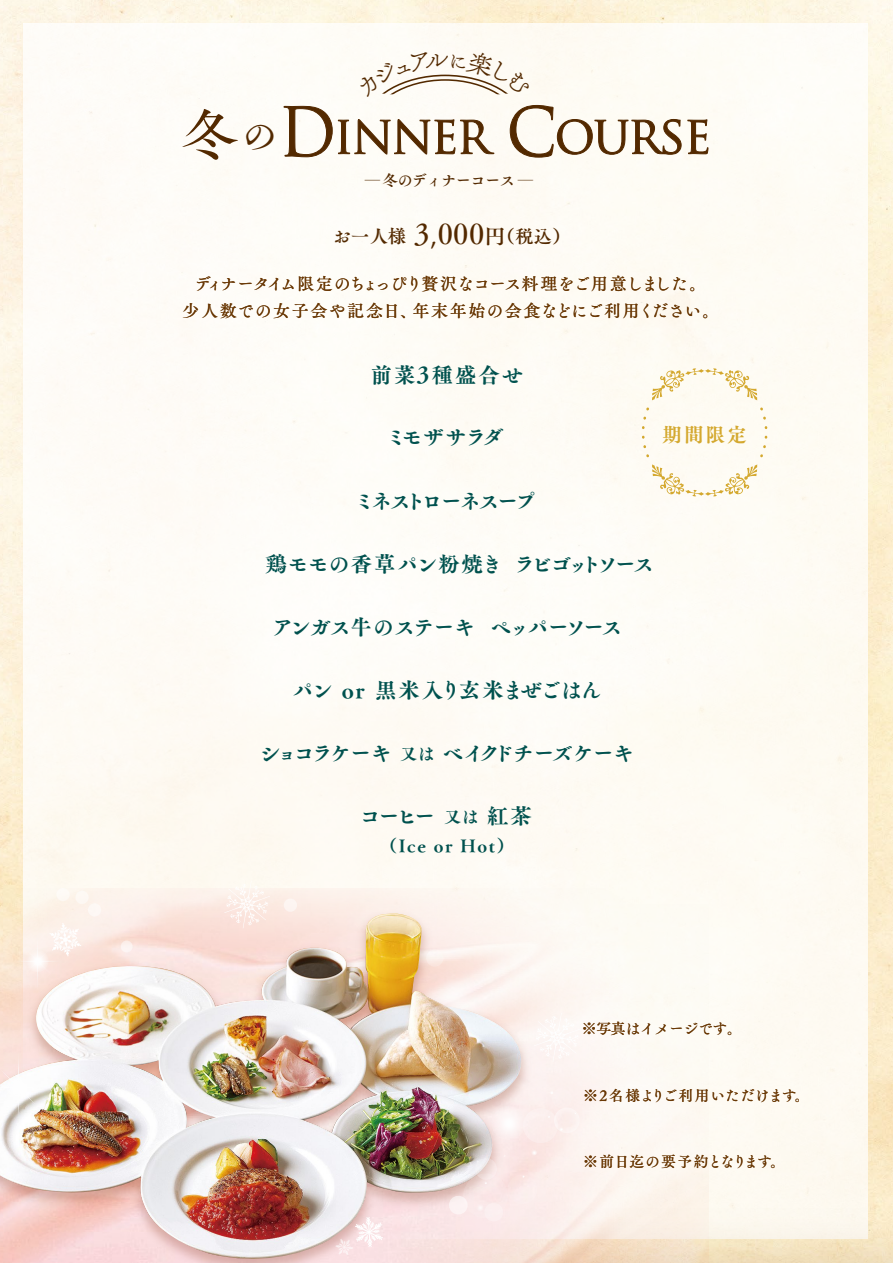
<style>
.page{position:relative;width:893px;height:1263px;background:#fff}
.page>*{position:absolute;margin:0;border:0;box-sizing:border-box;transform-origin:0 0}
.t1{font:57.15px "Tsuku B Old Min Pr 6 N M";color:#532900}
.t2{font:52.2px "Trajan Pro";letter-spacing:-.04em;color:#532900;scale:.96 1}
.t3{font:21.3px "Tsuku A Old Min Pr 6 E";letter-spacing:-.08em;color:#00514e}
.t4{font:21.3px "Tsuku A Old Min Pr 6 E";letter-spacing:-.06em;color:#00514e}
.t5{font:21.3px "Tsuku A Old Min Pr 6 E";letter-spacing:-.13em;color:#00514e}
.t6{font:21.3px "Tsuku A Old Min Pr 6 E";letter-spacing:.1em;color:#00514e}
.t7{font:19.5px "Tsuku A Old Min Pr 6 E";color:#d4a82e}
.t8{font:18.45px "Tsuku A Old Min Pr 6 B";color:#532900}
.t9{font:16.95px/27px "Tsuku A Old Min Pr 6 M";color:#6a3906;text-align:center}
.t10{font:16.95px "Tsuku A Old Min Pr 6 E";letter-spacing:.1em;color:#00514e}
.t11{font:15.45px "Tsuku A Old Min Pr 6 B";letter-spacing:-.05em;color:#532900}
.t12{font:14.85px "Tsuku A Old Min Pr 6 M";color:#6a3906}
.t13{font:14.85px "Tsuku A Old Min Pr 6 M";letter-spacing:-.025em;color:#6a3906}
.s1{font-size:66px}
.s2{font-family:"Tsuku A Old Min Pr 6 N M";font-size:28.65px}
.s3{font-family:"Herculanum";font-size:28.65px}
.s4{font-size:21px}
.s5{font-size:18px}
.s6{font-size:40.35px}
.s7{font-size:16.95px}
</style>
<div class="page">
<img style="left:0;top:0;width:893px;height:1135px">
<div style="left:23px;top:23px;width:844px;height:1112px;background:#fefbf5"></div>
<svg style="left:708px;top:1135px;width:185px;height:128px"></svg>
<img style="left:0;top:888px;width:708px;height:375px">
<img style="left:0;top:905px;width:536px;height:358px">
<img style="left:0;top:913px;width:522px;height:350px">
<hr style="left:7px;top:960px;width:61px;height:1px;background:#fbe5ce;border-radius:50%">
<svg style="left:37px;top:928px;width:1px;height:66px"></svg>
<hr style="left:4px;top:960px;width:66px;height:2px;background:#fae4cb;border-radius:50%">
<svg style="left:17px;top:1048px;width:2px;height:78px"></svg>
<svg style="left:0;top:1065px;width:57px;height:45px"></svg>
<svg style="left:4px;top:1072px;width:29px;height:30px"></svg>
<svg style="left:224px;top:880px;width:46px;height:49px"></svg>
<div style="left:121px;top:940px;width:12px;height:12px;background:#fcf3f0;border-radius:50%"></div>
<div style="left:56px;top:888px;width:14px;height:13px;background:#fefaf5;border-radius:50%"></div>
<div style="left:88px;top:903px;width:13px;height:13px;background:#fdf8f4;border-radius:50%"></div>
<svg style="left:75px;top:891px;width:14px;height:13px"></svg>
<div style="left:284px;top:898px;width:13px;height:14px;background:#fdf5f1;border-radius:50%"></div>
<svg style="left:335px;top:1217px;width:48px;height:38px"></svg>
<svg style="left:18px;top:923px;width:63px;height:57px"></svg>
<svg style="left:449px;top:1149px;width:88px;height:72px"></svg>
<svg style="left:490px;top:1088px;width:91px;height:55px"></svg>
<div style="left:534px;top:1013px;width:47px;height:50px;background:#fdf6f3"></div>
<img style="left:388px;top:932px;width:134px;height:133px">
<svg style="left:426px;top:949px;width:17px;height:18px"></svg>
<svg style="left:284px;top:106px;width:48px;height:51px"></svg>
<svg style="left:338px;top:119px;width:156px;height:35px"></svg>
<svg style="left:510px;top:105px;width:171px;height:52px"></svg>
<svg style="left:688px;top:120px;width:20px;height:34px"></svg>
<svg style="left:760px;top:407px;width:3px;height:4px"></svg>
<svg style="left:652px;top:464px;width:105px;height:32px"></svg>
<svg style="left:652px;top:368px;width:105px;height:32px"></svg>
<svg style="left:646px;top:407px;width:3px;height:4px"></svg>
<div style="left:356px;top:49px;width:177px;height:50px;background:#fefbf5"></div>
<h2 class="t2" style="left:278px;top:101px;width:453px"><span class="s1">D</span>inner <span class="s1">C</span>ourse</h2>
<p class="t11" style="left:365px;top:166px;width:170px">─ 冬のディナーコース ─</p>
<p class="t8" style="left:332px;top:220px;width:240px">お一人様 <span class="s2">3</span><span class="s3">,</span><span class="s2">000</span><span class="s4">円</span><span class="s5">（税込）</span></p>
<p class="t9" style="left:182px;top:269px;width:539px">ディナータイム限定のちょっぴり贅沢なコース料理をご用意しました。<br>少人数での女子会や記念日、年末年始の会食などにご利用ください。</p>
<h1 class="t1" style="left:182px;top:84px;width:100px">冬<span class="s6">の</span></h1>
<p class="t6" style="left:371px;top:364px;width:154px">前菜3種盛合せ</p>
<p class="t3" style="left:385px;top:425px;width:121px">ミモザサラダ</p>
<p class="t7" style="left:663px;top:424px;width:86px">期間限定</p>
<p class="t5" style="left:353px;top:490px;width:184px">ミネストローネスープ</p>
<p class="t3" style="left:242px;top:553px;width:414px">　鶏モモの香草パン粉焼き ラビゴットソース</p>
<p class="t3" style="left:272px;top:616px;width:352px">アンガス牛のステーキ ペッパーソース</p>
<p class="t4" style="left:293px;top:678px;width:310px">パン or 黒米入り玄米まぜごはん</p>
<p class="t3" style="left:259px;top:742px;width:377px">ショコラケーキ <span class="s7">又は</span> ベイクドチーズケーキ</p>
<p class="t3" style="left:360px;top:805px;width:173px">コーヒー <span class="s7">又は</span> 紅茶</p>
<p class="t10" style="left:380px;top:836px;width:135px">（Ice or Hot）</p>
<p class="t13" style="left:582px;top:1016px;width:161px">※写真はイメージです。</p>
<p class="t12" style="left:583px;top:1082px;width:228px">※2名様よりご利用いただけます。</p>
<p class="t12" style="left:583px;top:1148px;width:204px">※前日迄の要予約となります。</p>
</div>
